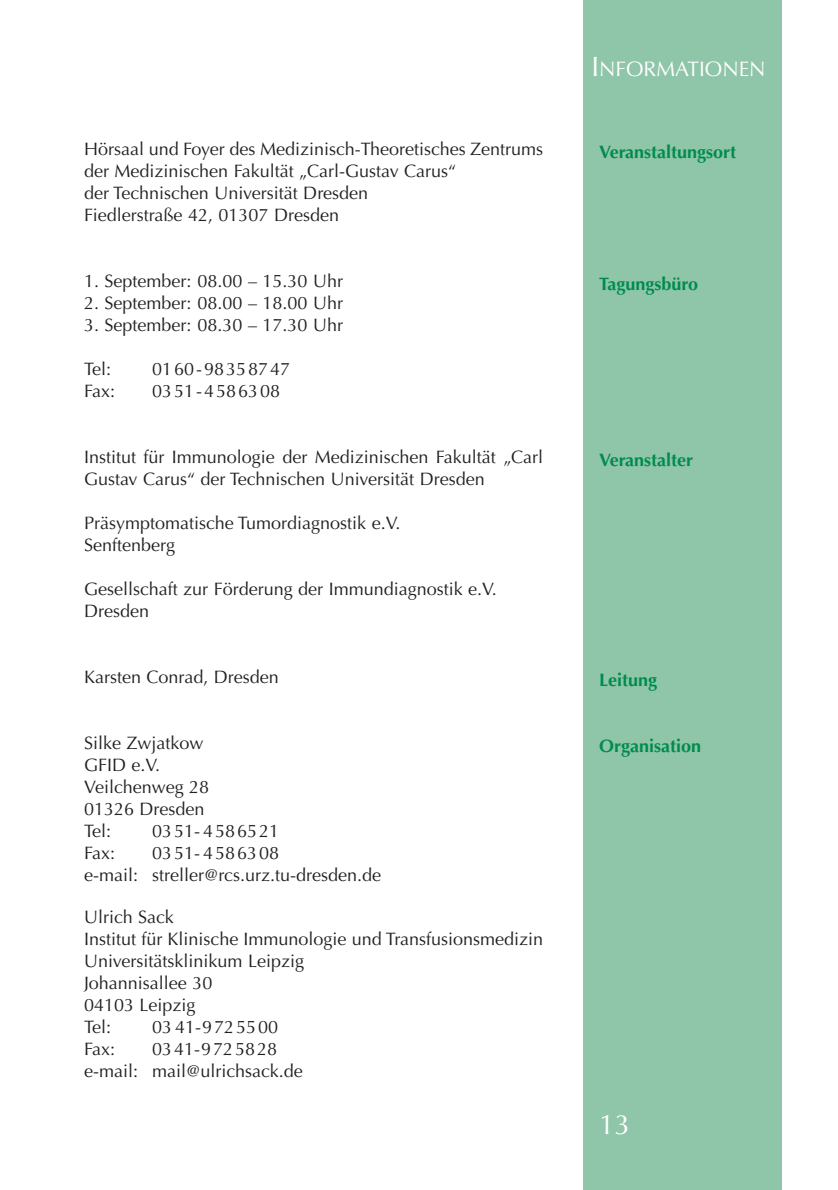
<style>
.page{position:relative;width:838px;height:1190px;background:#fff}
.page>*{position:absolute;margin:0;border:0;box-sizing:border-box;transform-origin:0 0}
.t1{font:28px "Optima";color:#fff}
.t2{font:21px "Optima";color:#fff}
.t3{font:18px/22px "Optima";color:#231f20}
.t4{font:700 18px "Optima";color:#008c4e}
.s1{font-size:28px}
</style>
<div class="page">
<div style="left:583px;top:0;width:198px;height:1190px;background:#8fc5a9"></div>
<p class="t3" style="left:84px;top:140px;width:461px">Hörsaal und Foyer des Medizinisch-Theoretisches Zentrums der Medizinischen Fakultät „Carl-Gustav Carus“<br>der Technischen Universität Dresden<br>Fiedlerstraße 42, 01307 Dresden</p>
<p class="t3" style="left:84px;top:272px;width:260px">1. September: 08.00 – 15.30 Uhr</p>
<p class="t3" style="left:84px;top:294px;width:260px">2. September: 08.00 – 18.00 Uhr</p>
<p class="t3" style="left:84px;top:316px;width:260px">3. September: 08.30 – 17.30 Uhr</p>
<p class="t3" style="left:84px;top:360px;width:29px">Tel:</p>
<p class="t3" style="left:152px;top:360px;width:140px">0160-98358747</p>
<p class="t3" style="left:84px;top:382px;width:33px">Fax:</p>
<p class="t3" style="left:152px;top:382px;width:130px">0351-4586308</p>
<p class="t3" style="left:84px;top:448px;width:461px">Institut für Immunologie der Medizinischen Fakultät „Carl<br>Gustav Carus“ der Technischen Universität Dresden</p>
<p class="t3" style="left:84px;top:514px;width:318px">Präsymptomatische Tumordiagnostik e.V.<br>Senftenberg</p>
<p class="t3" style="left:84px;top:580px;width:414px">Gesellschaft zur Förderung der Immundiagnostik e.V.<br>Dresden</p>
<p class="t3" style="left:84px;top:668px;width:196px">Karsten Conrad, Dresden</p>
<p class="t3" style="left:84px;top:734px;width:127px">Silke Zwjatkow<br>GFID e.V.<br>Veilchenweg 28<br>01326 Dresden<br>Tel:</p>
<p class="t3" style="left:152px;top:822px;width:129px">0351- 4586521</p>
<p class="t3" style="left:84px;top:844px;width:299px;text-indent:68px">0351- 4586308<br>e-mail: streller@rcs.urz.tu-dresden.de</p>
<p class="t3" style="left:84px;top:908px;width:461px">Ulrich Sack<br>Institut für Klinische Immunologie und Transfusionsmedizin<br>Universitätsklinikum Leipzig<br>Johannisallee 30<br>04103 Leipzig<br>Tel:</p>
<p class="t3" style="left:84px;top:844px;width:33px">Fax:</p>
<p class="t3" style="left:152px;top:1018px;width:128px">03 41-9725500</p>
<p class="t3" style="left:84px;top:1040px;width:220px;text-indent:68px">0341-9725828 e-mail: mail@ulrichsack.de</p>
<p class="t3" style="left:84px;top:1040px;width:33px">Fax:</p>
<p class="t2" style="left:591px;top:60px;width:176px"><span class="s1">I</span>NFORMATIONEN</p>
<p class="t4" style="left:599px;top:144px;width:139px">Veranstaltungsort</p>
<p class="t4" style="left:599px;top:276px;width:100px">Tagungsbüro</p>
<p class="t4" style="left:599px;top:452px;width:96px">Veranstalter</p>
<p class="t4" style="left:599px;top:672px;width:60px">Leitung</p>
<p class="t4" style="left:599px;top:738px;width:104px">Organisation</p>
<h1 class="t1" style="left:599px;top:1113px;width:33px">13</h1>
</div>
